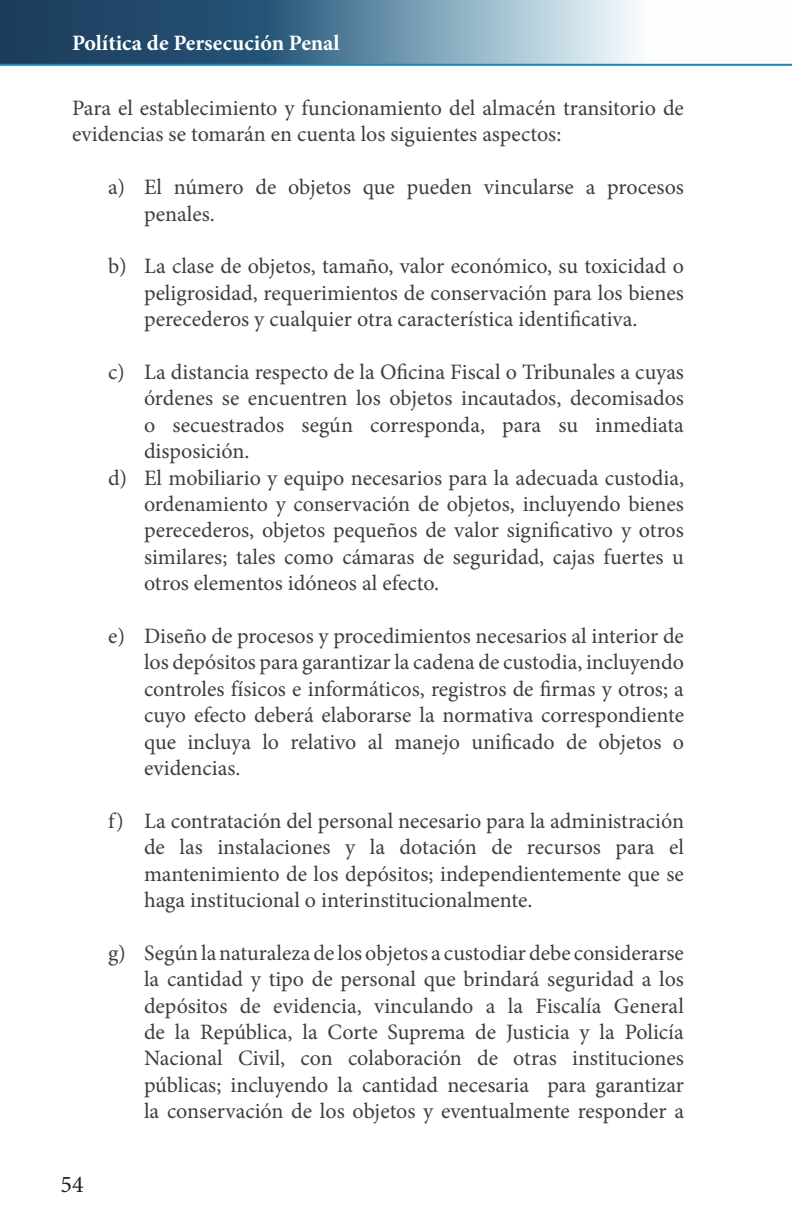
<style>
.page{position:relative;width:792px;height:1224px;background:#fff}
.page>*{position:absolute;margin:0;border:0;box-sizing:border-box;transform-origin:0 0}
.t1{font:24px "Minion Pro";color:#231f20}
.t2{font:22px/26.4px "Minion Pro";color:#3e3e3f;text-align:justify}
.t3{font:700 22px "Minion Pro";color:#fff}
</style>
<div class="page">
<svg style="left:0;top:0;width:635px;height:63px;background:#5d8099"></svg>
<hr style="left:0;top:64px;width:792px;height:2px;background:#1888b6">
<p class="t3" style="left:72px;top:28px;width:269px">Política de Persecución Penal</p>
<p class="t2" style="left:72px;top:95px;width:613px">Para el establecimiento y funcionamiento del almacén transitorio de evidencias se tomarán en cuenta los siguientes aspectos:</p>
<p class="t2" style="left:144px;top:174px;width:541px;text-indent:-36px">a) El número de objetos que pueden vincularse a procesos penales.</p>
<p class="t2" style="left:144px;top:253px;width:542px;text-indent:-36px">b) La clase de objetos, tamaño, valor económico, su toxicidad o peligrosidad, requerimientos de conservación para los bienes perecederos y cualquier otra característica identificativa.</p>
<p class="t2" style="left:144px;top:359px;width:542px;text-indent:-36px">c) La distancia respecto de la Oficina Fiscal o Tribunales a cuyas órdenes se encuentren los objetos incautados, decomisados o secuestrados según corresponda, para su inmediata disposición.</p>
<p class="t2" style="left:144px;top:464px;width:542px;text-indent:-36px">d) El mobiliario y equipo necesarios para la adecuada custodia, ordenamiento y conservación de objetos, incluyendo bienes perecederos, objetos pequeños de valor significativo y otros similares; tales como cámaras de seguridad, cajas fuertes u otros elementos idóneos al efecto.</p>
<p class="t2" style="left:144px;top:623px;width:542px;text-indent:-36px">e) Diseño de procesos y procedimientos necesarios al interior de los depósitos para garantizar la cadena de custodia, incluyendo controles físicos e informáticos, registros de firmas y otros; a cuyo efecto deberá elaborarse la normativa correspondiente que incluya lo relativo al manejo unificado de objetos o evidencias.</p>
<p class="t2" style="left:144px;top:808px;width:542px;text-indent:-36px">f) La contratación del personal necesario para la administración de las instalaciones y la dotación de recursos para el mantenimiento de los depósitos; independientemente que se haga institucional o interinstitucionalmente.</p>
<p class="t2" style="left:144px;top:940px;width:542px;text-indent:-36px">g) Según la naturaleza de los objetos a custodiar debe considerarse la cantidad y tipo de personal que brindará seguridad a los depósitos de evidencia, vinculando a la Fiscalía General de la República, la Corte Suprema de Justicia y la Policía Nacional Civil, con colaboración de otras instituciones públicas; incluyendo la cantidad necesaria para garantizar la conservación de los objetos y eventualmente responder a</p>
<p class="t1" style="left:60px;top:1169px;width:25px">54</p>
</div>
